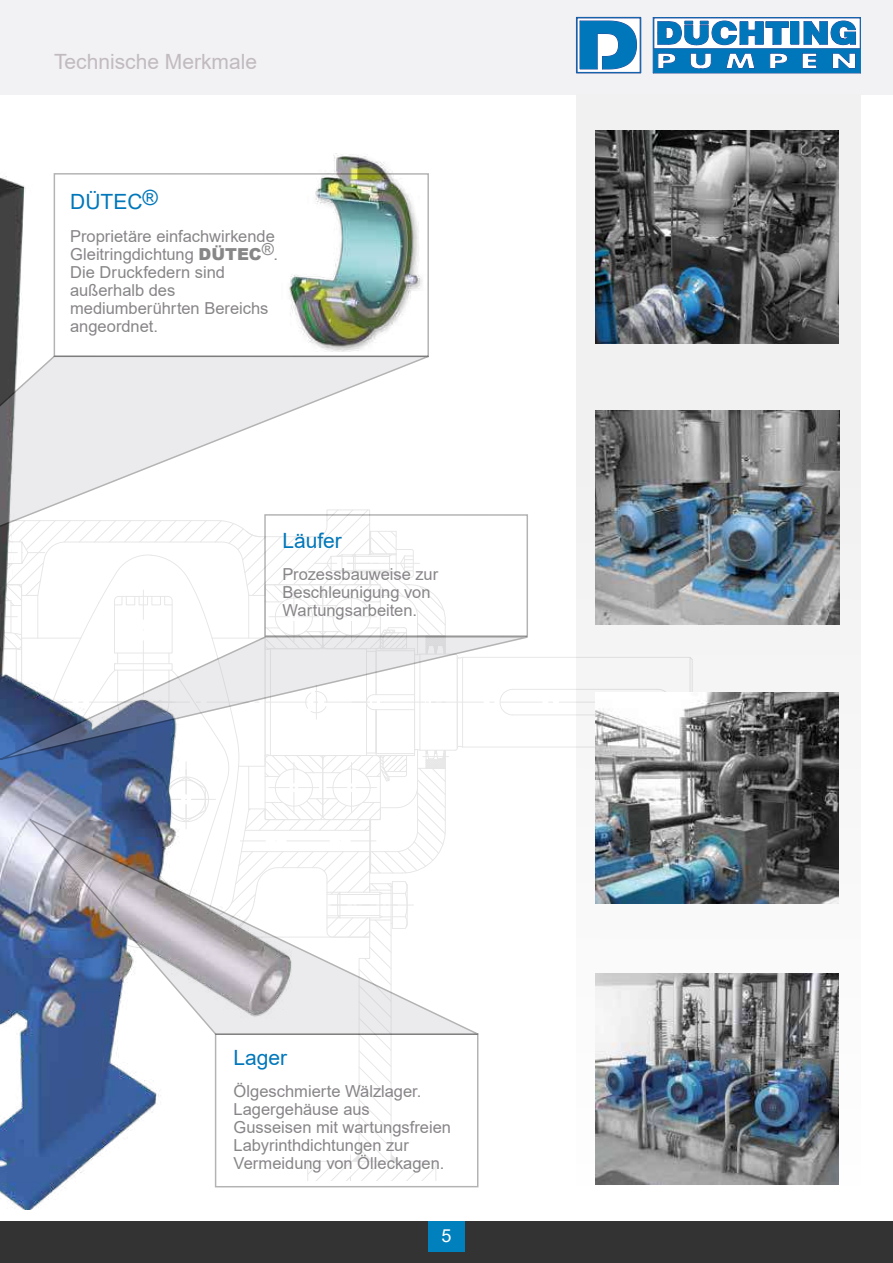
<style>
.page{position:relative;width:893px;height:1263px;background:#fff}
.page>*{position:absolute;margin:0;border:0;box-sizing:border-box;transform-origin:0 0}
.t1{font:21px "Arial";color:#c1bbc0}
.t2{font:21px "Arial";color:#0077ba}
.t3{font:18px "Arial";color:#fff}
.t4{font:16.5px/18px "Arial";color:#888588}
.s1{font-weight:900;color:#878787}
</style>
<div class="page">
<div style="left:0;top:1221px;width:893px;height:42px;background:#333"></div>
<div style="left:0;top:0;width:893px;height:95px;background:#f2f1f3"></div>
<hr style="left:653px;top:73px;width:208px;height:1px;background:#284898">
<hr style="left:861px;top:17px;width:1px;height:56px;background:#284898">
<svg style="left:576px;top:17px;width:65px;height:56px"></svg>
<svg style="left:653px;top:17px;width:208px;height:56px"></svg>
<div style="left:576px;top:95px;width:284px;height:1091px;background:#f2f1f2"></div>
<div style="left:428px;top:1221px;width:37px;height:31px;background:#0080bc"></div>
<hr style="left:513px;top:714px;width:145px;height:1px;background:#000">
<hr style="left:513px;top:689px;width:145px;height:1px;background:#000">
<hr style="left:463px;top:746px;width:227px;height:1px;background:#000">
<hr style="left:463px;top:657px;width:227px;height:1px;background:#000">
<hr style="left:500px;top:702px;width:42px;height:1px;background:#000">
<hr style="left:559px;top:702px;width:42px;height:1px;background:#000">
<svg style="left:657px;top:657px;width:36px;height:35px"></svg>
<img style="left:595px;top:131px;width:243px;height:212px">
<img style="left:0;top:153px;width:479px;height:1057px">
<img style="left:595px;top:411px;width:245px;height:213px">
<img style="left:595px;top:692px;width:244px;height:212px">
<img style="left:595px;top:974px;width:244px;height:210px">
<svg style="left:28px;top:817px;width:451px;height:219px"></svg>
<img style="left:255px;top:154px;width:204px;height:197px">
<svg style="left:0;top:354px;width:430px;height:268px"></svg>
<svg style="left:0;top:635px;width:529px;height:126px"></svg>
<p class="t1" style="left:54px;top:47px;width:205px">Technische Merkmale</p>
<p class="t2" style="left:70px;top:187px;width:89px">DÜTEC®</p>
<p class="t4" style="left:70px;top:227px;width:209px">Proprietäre einfachwirkende<br>Gleitringdichtung <span class="s1">DÜTEC</span>®.<br>Die Druckfedern sind außerhalb des mediumberührten Bereichs angeordnet.</p>
<p class="t2" style="left:282px;top:526px;width:61px">Läufer</p>
<p class="t4" style="left:282px;top:566px;width:157px">Prozessbauweise zur<br>Beschleunigung von<br>Wartungsarbeiten.</p>
<p class="t2" style="left:234px;top:1043px;width:55px">Lager</p>
<p class="t4" style="left:234px;top:1082px;width:219px">Ölgeschmierte Wälzlager.<br>Lagergehäuse aus<br>Gusseisen mit wartungsfreien<br>Labyrinthdichtungen zur<br>Vermeidung von Ölleckagen.</p>
<p class="t3" style="left:441px;top:1224px;width:12px">5</p>
</div>
